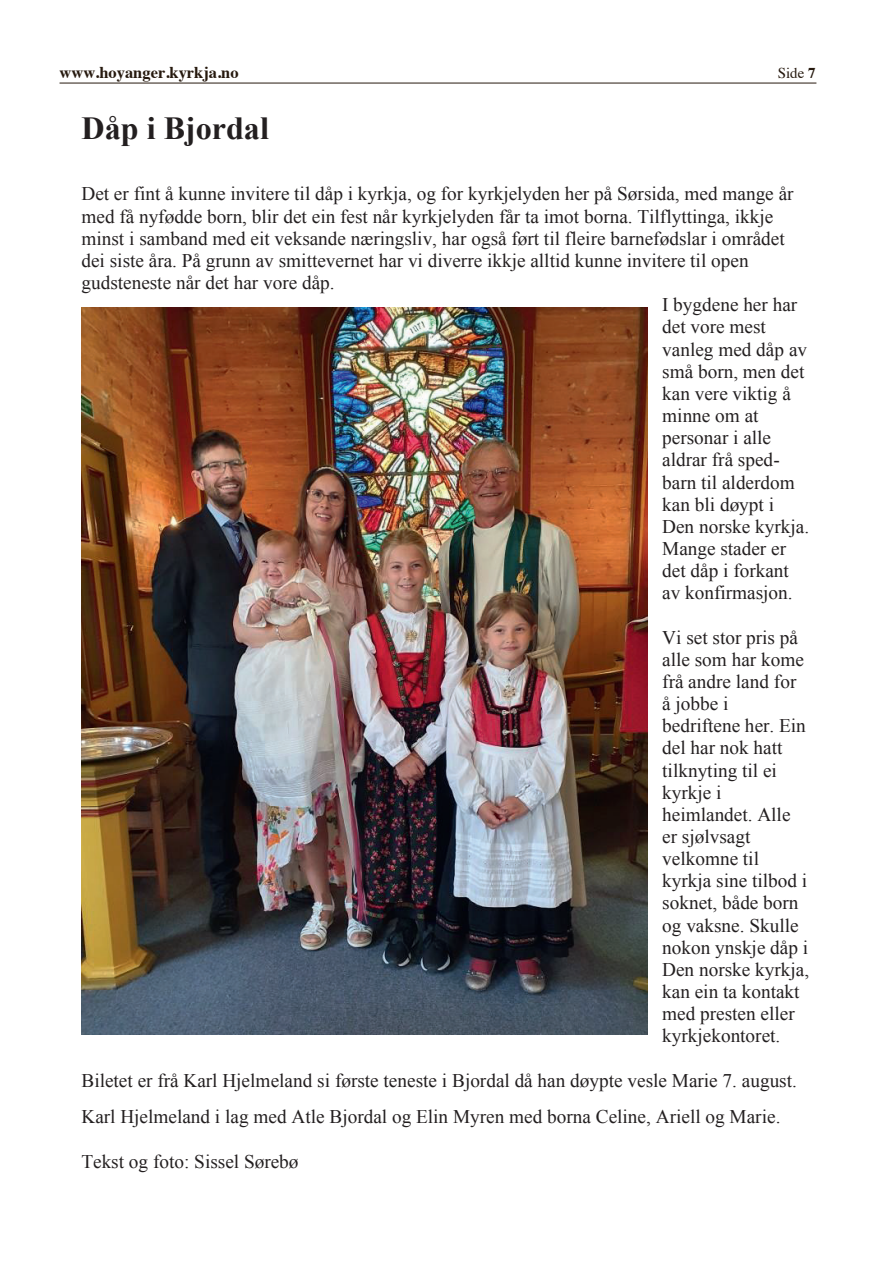
<style>
.page{position:relative;width:893px;height:1263px;background:#fff}
.page>*{position:absolute;margin:0;border:0;box-sizing:border-box;transform-origin:0 0}
.t1{font:700 32.1px "Times New Roman";color:#231f20}
.t2{font:19.2px/22.2px "Times New Roman";color:#231f20}
.t3{font:700 16.5px "Times";color:#26190e}
.t4{font:15px "Times";color:#26190e}
.s1{font-weight:700}
</style>
<div class="page">
<hr style="left:60px;top:83px;width:756px;height:1px;background:#26190e">
<img style="left:82px;top:308px;width:566px;height:727px">
<p class="t3" style="left:60px;top:57px;width:181px">www.hoyanger.kyrkja.no</p>
<p class="t4" style="left:778px;top:59px;width:39px">Side <span class="s1">7</span></p>
<p class="t1" style="left:81px;top:106px;width:189px">Dåp i Bjordal</p>
<p class="t2" style="left:81px;top:183px;width:714px">Det er fint å kunne invitere til dåp i kyrkja, og for kyrkjelyden her på Sørsida, med mange år</p>
<p class="t2" style="left:81px;top:205px;width:693px">med få nyfødde born, blir det ein fest når kyrkjelyden får ta imot borna. Tilflyttinga, ikkje</p>
<p class="t2" style="left:81px;top:227px;width:705px">minst i samband med eit veksande næringsliv, har også ført til fleire barnefødslar i området</p>
<p class="t2" style="left:81px;top:249px;width:669px">dei siste åra. På grunn av smittevernet har vi diverre ikkje alltid kunne invitere til open</p>
<p class="t2" style="left:81px;top:271px;width:255px">gudsteneste når det har vore dåp.</p>
<p class="t2" style="left:662px;top:293px;width:137px">I bygdene her har</p>
<p class="t2" style="left:662px;top:316px;width:105px">det vore mest</p>
<p class="t2" style="left:662px;top:338px;width:146px">vanleg med dåp av</p>
<p class="t2" style="left:662px;top:360px;width:144px">små born, men det</p>
<p class="t2" style="left:662px;top:382px;width:130px">kan vere viktig å</p>
<p class="t2" style="left:662px;top:404px;width:98px">minne om at</p>
<p class="t2" style="left:662px;top:426px;width:110px">personar i alle</p>
<p class="t2" style="left:662px;top:448px;width:119px">aldrar frå sped-</p>
<p class="t2" style="left:662px;top:471px;width:134px">barn til alderdom</p>
<p class="t2" style="left:662px;top:493px;width:113px">kan bli døypt i</p>
<p class="t2" style="left:662px;top:515px;width:148px">Den norske kyrkja.</p>
<p class="t2" style="left:662px;top:537px;width:125px">Mange stader er</p>
<p class="t2" style="left:662px;top:559px;width:128px">det dåp i forkant</p>
<p class="t2" style="left:662px;top:581px;width:132px">av konfirmasjon.</p>
<p class="t2" style="left:662px;top:626px;width:148px">Vi set stor pris på alle som har kome frå andre land for å jobbe i bedriftene her. Ein del har nok hatt tilknyting til ei kyrkje i heimlandet. Alle er sjølvsagt velkomne til kyrkja sine tilbod i soknet, både born og vaksne. Skulle nokon ynskje dåp i<br>Den norske kyrkja, kan ein ta kontakt med presten eller kyrkjekontoret.</p>
<p class="t2" style="left:81px;top:1061px;width:717px;line-height:36.8px">Biletet er frå Karl Hjelmeland si første teneste i Bjordal då han døypte vesle Marie 7. august.<br>Karl Hjelmeland i lag med Atle Bjordal og Elin Myren med borna Celine, Ariell og Marie.</p>
<p class="t2" style="left:81px;top:1150px;width:218px">Tekst og foto: Sissel Sørebø</p>
</div>
